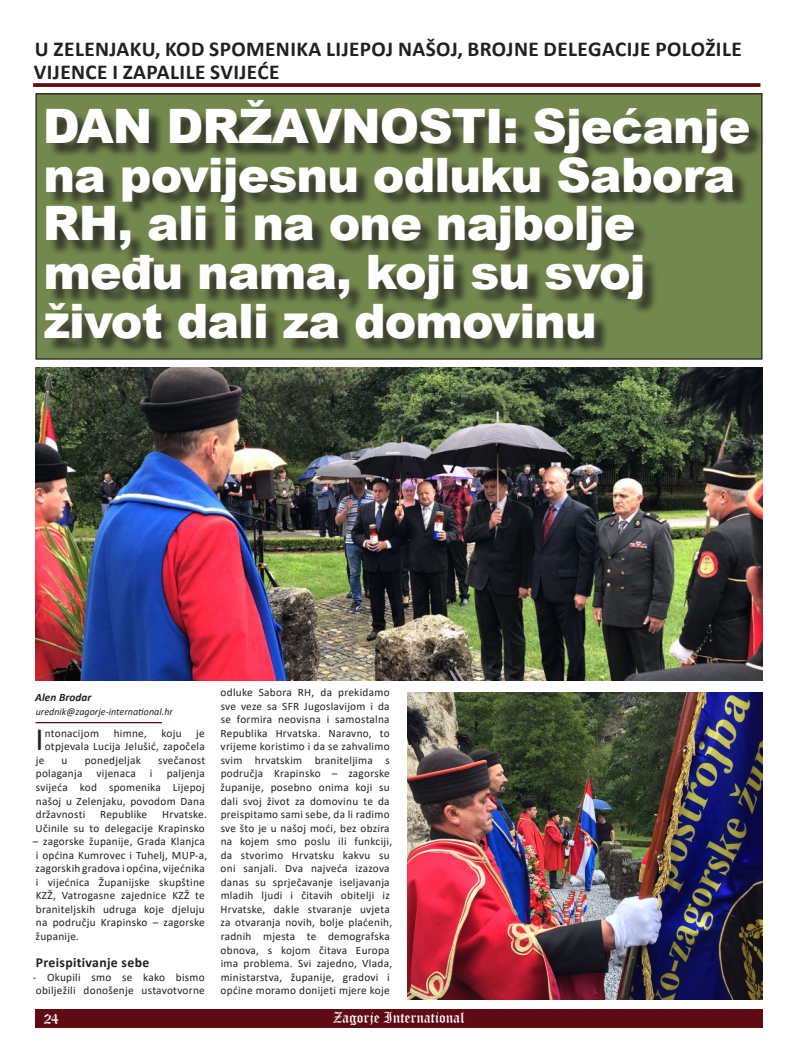
<style>
.page{position:relative;width:798px;height:1063px;background:#fff}
.page>*{position:absolute;margin:0;border:0;box-sizing:border-box;transform-origin:0 0}
.t1{font:900 47.5px/48.8px "Arial";letter-spacing:-.02em;color:#fff}
.t2{font:32.62px "Calibri";color:#231f20}
.t3{font:700 21.25px/22.5px "Calibri";letter-spacing:.02em;color:#231f20}
.t4{font:15px "Old English Text";color:#fff}
.t5{font:700 13.75px "Calibri";letter-spacing:.025em;color:#231f20}
.t6{font:11.25px/13.5px "Calibri";letter-spacing:.025em;color:#231f20}
.t7{font:italic 700 11.25px "Calibri";letter-spacing:.005em;color:#231f20}
.t8{font:italic 10px "Calibri";letter-spacing:.005em;color:#231f20}
</style>
<div class="page">
<div style="left:35px;top:1009px;width:727px;height:19px;background:#600a14"></div>
<div style="left:36px;top:94px;width:725px;height:265px;background:#73884d"></div>
<div style="left:47px;top:102px;width:717px;height:252px;background:#231f20;opacity:.75"></div>
<hr style="left:35px;top:722px;width:127px;height:1px;background:#600a14">
<svg style="left:33px;top:83px;width:727px;height:4px;background:#691822"></svg>
<img style="left:35px;top:368px;width:727px;height:313px">
<img style="left:407px;top:693px;width:355px;height:306px">
<p class="t3" style="left:34px;top:38px;width:709px">U ZELENJAKU, KOD SPOMENIKA LIJEPOJ NAŠOJ, BROJNE DELEGACIJE POLOŽILE<br>VIJENCE I ZAPALILE SVIJEĆE</p>
<p class="t1" style="left:43px;top:100px;width:709px">DAN DRŽAVNOSTI: Sjećanje na povijesnu odluku Sabora<br>RH, ali i na one najbolje među nama, koji su svoj život dali za domovinu</p>
<p class="t7" style="left:35px;top:689px;width:58px">Alen Brodar</p>
<p class="t8" style="left:36px;top:704px;width:139px">urednik@zagorje-international.hr</p>
<p class="t2" style="left:35px;top:717px;width:10px">I</p>
<p class="t6" style="left:45px;top:726px;width:56px">ntonacijom</p>
<p class="t6" style="left:114px;top:726px;width:35px">himne,</p>
<p class="t6" style="left:161px;top:726px;width:22px">koju</p>
<p class="t6" style="left:45px;top:726px;width:161px;text-align:right">je<br>otpjevala Lucija Jelušić, započela</p>
<p class="t6" style="left:36px;top:753px;width:10px">je</p>
<p class="t6" style="left:62px;top:753px;width:7px">u</p>
<p class="t6" style="left:85px;top:753px;width:58px">ponedjeljak</p>
<p class="t6" style="left:158px;top:753px;width:48px">svečanost</p>
<p class="t6" style="left:36px;top:767px;width:48px">polaganja</p>
<p class="t6" style="left:96px;top:767px;width:41px">vijenaca</p>
<p class="t6" style="left:150px;top:767px;width:4px">i</p>
<p class="t6" style="left:36px;top:767px;width:170px;text-align:justify;text-indent:131px">paljenja svijeća kod spomenika Lijepoj našoj u Zelenjaku, povodom Dana državnosti</p>
<p class="t6" style="left:36px;top:807px;width:173px;text-align:right">Hrvatske.<br>Učinile su to delegacije Krapinsko</p>
<p class="t6" style="left:33px;top:834px;width:176px">– zagorske županije, Grada Klanjca i općina Kumrovec i Tuhelj, MUP-a, zagorskih gradova i općina, vijećnika i vijećnica Županijske skupštine<br>KZŽ, Vatrogasne zajednice KZŽ te braniteljskih udruga koje djeluju na području Krapinsko – zagorske županije.</p>
<p class="t5" style="left:36px;top:953px;width:115px">Preispitivanje sebe</p>
<p class="t6" style="left:33px;top:970px;width:173px">- Okupili smo se kako bismo obilježili donošenje ustavotvorne</p>
<p class="t6" style="left:100px;top:807px;width:48px">Republike</p>
<p class="t6" style="left:220px;top:685px;width:173px">odluke Sabora RH, da prekidamo sve veze sa SFR Jugoslavijom i da se formira neovisna i samostalna<br>Republika Hrvatska. Naravno, to vrijeme koristimo i da se zahvalimo svim hrvatskim braniteljima s područja Krapinsko – zagorske županije, posebno onima koji su dali svoj život za domovinu te da preispitamo sami sebe, da li radimo sve što je u našoj moći, bez obzira na kojem smo poslu ili funkciji, da stvorimo Hrvatsku kakvu su oni sanjali. Dva najveća izazova danas su sprječavanje iseljavanja mladih ljudi i čitavih obitelji iz<br>Hrvatske, dakle stvaranje uvjeta za otvaranja novih, bolje plaćenih, radnih mjesta te demografska obnova, s kojom čitava Europa ima problema. Svi zajedno, Vlada, ministarstva, županije, gradovi i općine moramo donijeti mjere koje</p>
<h3 class="t4" style="left:44px;top:1009px;width:17px">24</h3>
<h3 class="t4" style="left:333px;top:1008px;width:133px">Zagorje International</h3>
</div>
